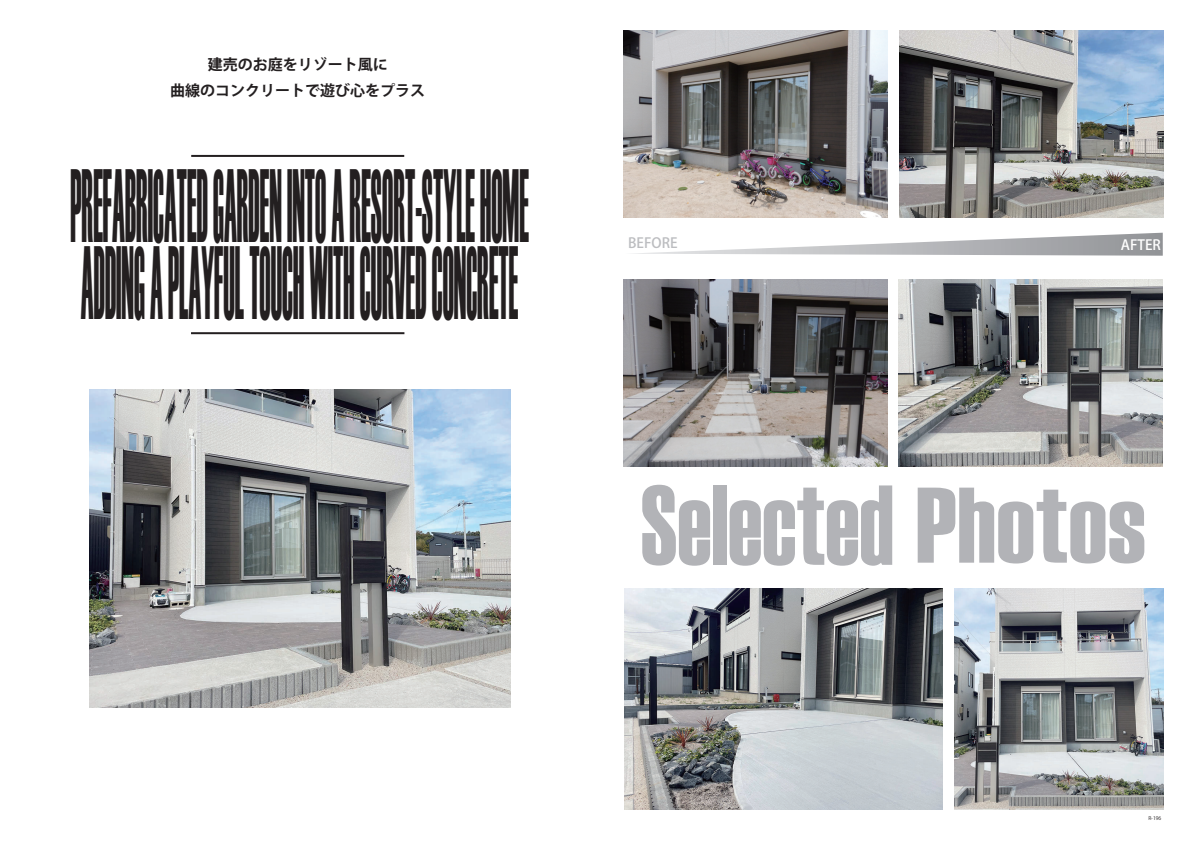
<style>
.page{position:relative;width:1191px;height:842px;background:#fff}
.page>*{position:absolute;margin:0;border:0;box-sizing:border-box;transform-origin:0 0}
.t1{font:113.3px "Haettenschweiler";color:#b2b3b7;scale:.84 1}
.t2{font:103.6px/76.6px "Haettenschweiler";color:#231f20;scale:.28 1}
.t3{font:15px/26.2px "Koz Go Pr 6 N Bold 90 msp RKSJ H";color:#231f20;text-align:center}
.t4{font:14px "Koz Go Pr 6 N Medium 90 msp RKSJ H";color:#bcbdc0}
.t5{font:14px "Koz Go Pr 6 N Medium 90 msp RKSJ H";color:#fff}
.t6{font:5px "Koz Go Pr 6 N Regular 90 msp RKSJ H";color:#231f20}
.s1{font-size:107.2px}
</style>
<div class="page">
<img style="left:89px;top:390px;width:421px;height:318px">
<hr style="left:191px;top:155px;width:213px;height:2px;background:#231f20">
<hr style="left:191px;top:332px;width:213px;height:2px;background:#231f20">
<img style="left:623px;top:31px;width:264px;height:186px">
<img style="left:623px;top:280px;width:264px;height:186px">
<img style="left:898px;top:280px;width:264px;height:186px">
<svg style="left:634px;top:233px;width:528px;height:23px"></svg>
<img style="left:899px;top:31px;width:264px;height:186px">
<img style="left:624px;top:589px;width:318px;height:220px">
<img style="left:954px;top:588px;width:209px;height:221px">
<p class="t3" style="left:170px;top:53px;width:257px">建売のお庭をリゾート風に<br>曲線のコンクリートで遊び心をプラス</p>
<p class="t2" style="left:71px;top:165px;width:1638px">PREFABRICATED GARDEN INTO A RESORT-STYLE HOME<br>ADDING A PLAYFUL TOUCH WITH CURVED CONCRETE</p>
<p class="t4" style="left:628px;top:238px;width:51px">BEFORE</p>
<p class="t5" style="left:1120px;top:240px;width:42px">AFTER</p>
<p class="t1" style="left:640px;top:465px;width:603px">Selected <span class="s1">Photos</span></p>
<p class="t6" style="left:1148px;top:816px;width:14px">R-196</p>
</div>
